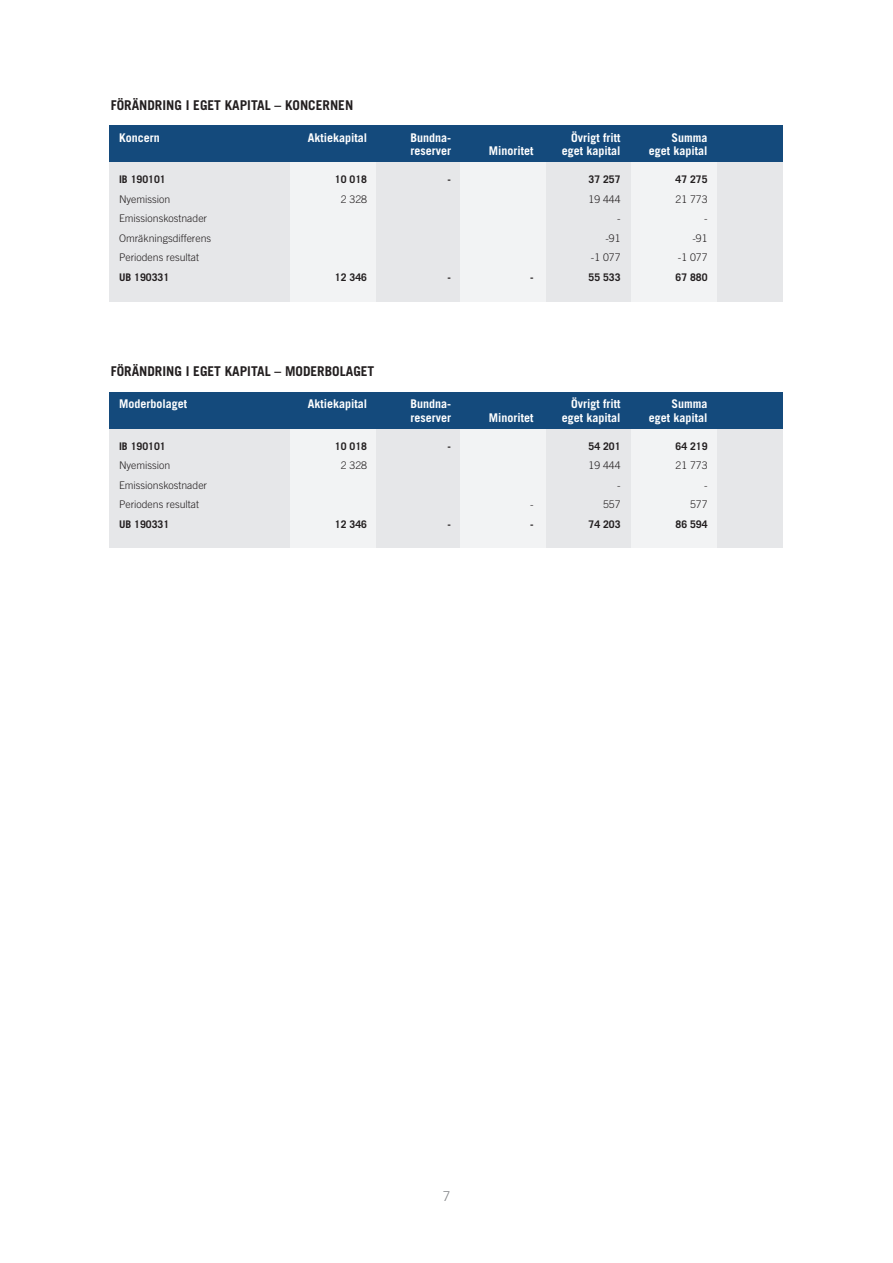
<style>
.page{position:relative;width:893px;height:1263px;background:#fff}
.page>*{position:absolute;margin:0;border:0;box-sizing:border-box;transform-origin:0 0}
.Rubrik_1{font:700 13.5px "Trade Gothic";color:#231f20}
.t1{font:300 13.5px "Trade Gothic";color:#808285}
.Bröd1{font:700 12px "Trade Gothic";color:#fff}
.Bröd1-2{font:300 10.5px "Trade Gothic";color:#231f20}
.Bröd1-3{font:700 10.5px "Trade Gothic";color:#231f20}
</style>
<div class="page">
<div style="left:109px;top:142px;width:673px;height:160px;background:#e6e7e9"></div>
<div style="left:290px;top:142px;width:85px;height:160px;background:#f2f3f4"></div>
<div style="left:461px;top:142px;width:85px;height:160px;background:#f2f3f4"></div>
<div style="left:631px;top:142px;width:85px;height:160px;background:#f2f3f4"></div>
<div style="left:109px;top:125px;width:673px;height:37px;background:#144a7c"></div>
<div style="left:109px;top:409px;width:673px;height:138px;background:#e6e7e9"></div>
<div style="left:290px;top:409px;width:85px;height:138px;background:#f2f3f4"></div>
<div style="left:461px;top:409px;width:85px;height:138px;background:#f2f3f4"></div>
<div style="left:631px;top:409px;width:85px;height:138px;background:#f2f3f4"></div>
<div style="left:109px;top:392px;width:673px;height:36px;background:#144a7c"></div>
<p class="Rubrik_1" style="left:111px;top:97px;width:244px">FÖRÄNDRING I EGET KAPITAL – KONCERNEN</p>
<p class="Bröd1" style="left:119px;top:130px;width:42px">Koncern</p>
<p class="Bröd1" style="left:308px;top:130px;width:61px">Aktiekapital</p>
<p class="Bröd1" style="left:410px;top:130px;width:42px">Bundna-</p>
<p class="Bröd1" style="left:571px;top:130px;width:51px">Övrigt fritt</p>
<p class="Bröd1" style="left:672px;top:130px;width:37px">Summa</p>
<p class="Bröd1" style="left:410px;top:144px;width:42px">reserver</p>
<p class="Bröd1" style="left:489px;top:144px;width:46px">Minoritet</p>
<p class="Bröd1" style="left:562px;top:144px;width:60px">eget kapital</p>
<p class="Bröd1" style="left:649px;top:144px;width:60px">eget kapital</p>
<p class="Bröd1-3" style="left:119px;top:173px;width:48px">IB 190101</p>
<p class="Bröd1-3" style="left:335px;top:173px;width:34px">10 018</p>
<p class="Bröd1-3" style="left:448px;top:173px;width:5px">-</p>
<p class="Bröd1-3" style="left:588px;top:173px;width:34px">37 257</p>
<p class="Bröd1-3" style="left:675px;top:173px;width:34px">47 275</p>
<p class="Bröd1-2" style="left:119px;top:193px;width:53px">Nyemission</p>
<p class="Bröd1-2" style="left:341px;top:193px;width:28px">2 328</p>
<p class="Bröd1-2" style="left:588px;top:193px;width:34px">19 444</p>
<p class="Bröd1-2" style="left:675px;top:193px;width:34px">21 773</p>
<p class="Bröd1-2" style="left:119px;top:212px;width:90px">Emissionskostnader</p>
<p class="Bröd1-2" style="left:617px;top:212px;width:5px">-</p>
<p class="Bröd1-2" style="left:704px;top:212px;width:5px">-</p>
<p class="Bröd1-2" style="left:119px;top:232px;width:94px">Omräkningsdifferens</p>
<p class="Bröd1-2" style="left:605px;top:232px;width:17px">-91</p>
<p class="Bröd1-2" style="left:692px;top:232px;width:17px">-91</p>
<p class="Bröd1-2" style="left:119px;top:251px;width:81px">Periodens resultat</p>
<p class="Bröd1-2" style="left:591px;top:251px;width:31px">-1 077</p>
<p class="Bröd1-2" style="left:678px;top:251px;width:31px">-1 077</p>
<p class="Bröd1-3" style="left:119px;top:271px;width:52px">UB 190331</p>
<p class="Bröd1-3" style="left:335px;top:271px;width:34px">12 346</p>
<p class="Bröd1-3" style="left:448px;top:271px;width:5px">-</p>
<p class="Bröd1-3" style="left:530px;top:271px;width:5px">-</p>
<p class="Bröd1-3" style="left:588px;top:271px;width:34px">55 533</p>
<p class="Bröd1-3" style="left:675px;top:271px;width:34px">67 880</p>
<p class="Rubrik_1" style="left:111px;top:363px;width:265px">FÖRÄNDRING I EGET KAPITAL – MODERBOLAGET</p>
<p class="Bröd1" style="left:119px;top:397px;width:70px">Moderbolaget</p>
<p class="Bröd1" style="left:308px;top:397px;width:61px">Aktiekapital</p>
<p class="Bröd1" style="left:410px;top:397px;width:42px">Bundna-</p>
<p class="Bröd1" style="left:571px;top:397px;width:51px">Övrigt fritt</p>
<p class="Bröd1" style="left:672px;top:397px;width:37px">Summa</p>
<p class="Bröd1" style="left:410px;top:410px;width:42px">reserver</p>
<p class="Bröd1" style="left:489px;top:410px;width:46px">Minoritet</p>
<p class="Bröd1" style="left:562px;top:410px;width:60px">eget kapital</p>
<p class="Bröd1" style="left:649px;top:410px;width:60px">eget kapital</p>
<p class="Bröd1-3" style="left:119px;top:440px;width:48px">IB 190101</p>
<p class="Bröd1-3" style="left:335px;top:440px;width:34px">10 018</p>
<p class="Bröd1-3" style="left:448px;top:440px;width:5px">-</p>
<p class="Bröd1-3" style="left:588px;top:440px;width:34px">54 201</p>
<p class="Bröd1-3" style="left:675px;top:440px;width:34px">64 219</p>
<p class="Bröd1-2" style="left:119px;top:459px;width:53px">Nyemission</p>
<p class="Bröd1-2" style="left:341px;top:459px;width:28px">2 328</p>
<p class="Bröd1-2" style="left:588px;top:459px;width:34px">19 444</p>
<p class="Bröd1-2" style="left:675px;top:459px;width:34px">21 773</p>
<p class="Bröd1-2" style="left:119px;top:479px;width:90px">Emissionskostnader</p>
<p class="Bröd1-2" style="left:617px;top:479px;width:5px">-</p>
<p class="Bröd1-2" style="left:704px;top:479px;width:5px">-</p>
<p class="Bröd1-2" style="left:119px;top:498px;width:81px">Periodens resultat</p>
<p class="Bröd1-2" style="left:530px;top:498px;width:5px">-</p>
<p class="Bröd1-2" style="left:603px;top:498px;width:19px">557</p>
<p class="Bröd1-2" style="left:690px;top:498px;width:19px">577</p>
<p class="Bröd1-3" style="left:119px;top:518px;width:52px">UB 190331</p>
<p class="Bröd1-3" style="left:335px;top:518px;width:34px">12 346</p>
<p class="Bröd1-3" style="left:448px;top:518px;width:5px">-</p>
<p class="Bröd1-3" style="left:530px;top:518px;width:5px">-</p>
<p class="Bröd1-3" style="left:588px;top:518px;width:34px">74 203</p>
<p class="Bröd1-3" style="left:675px;top:518px;width:34px">86 594</p>
<p class="t1" style="left:443px;top:1188px;width:9px">7</p>
</div>
